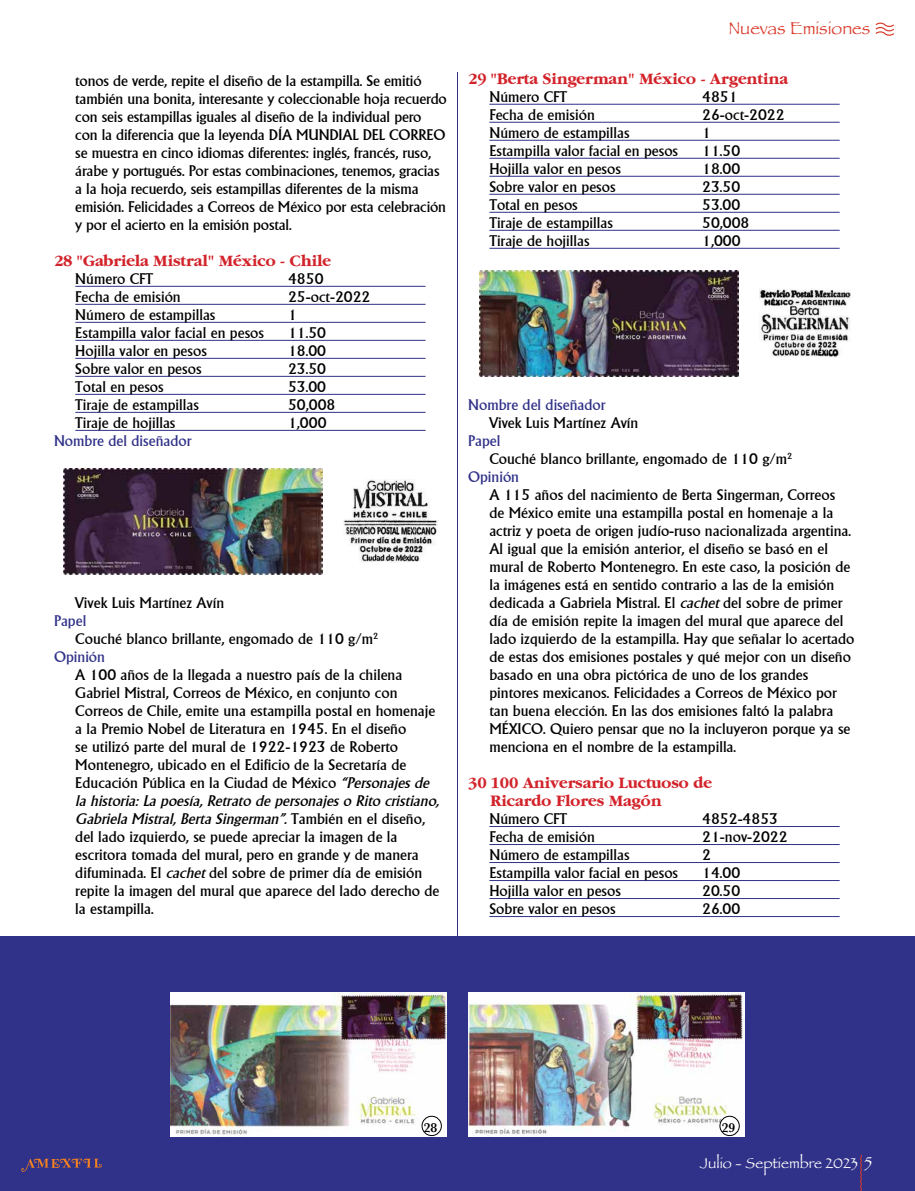
<style>
.page{position:relative;width:915px;height:1191px;background:#fff}
.page>*{position:absolute;margin:0;border:0;box-sizing:border-box;transform-origin:0 0}
.t1{font:18px "Papyrus";color:#d93b2b}
.t2{font:700 16.5px/18px "Garamond";color:#d2232a}
.t3{font:15px/18px "Alberta";color:#000}
.t4{font:15px "Alberta";color:#303188}
.t5{font:15px "Papyrus";color:#fff}
.t6{font:600 13.5px "Baskerville";color:#000}
.s1{font-style:italic}
.s2{font-size:16.5px}
</style>
<div class="page">
<svg style="left:875px;top:23px;width:19px;height:13px"></svg>
<div style="left:0;top:936px;width:914px;height:255px;background:#303188"></div>
<hr style="left:457px;top:72px;width:1px;height:900px;background:#303188">
<img style="left:170px;top:992px;width:276px;height:145px">
<div style="left:422px;top:1116px;width:19px;height:19px;background:#fff;border-radius:50%"></div>
<div style="left:421px;top:1116px;width:20px;height:19px;border:1px solid #000;border-radius:50%"></div>
<img style="left:468px;top:992px;width:276px;height:145px">
<div style="left:719px;top:1116px;width:20px;height:19px;background:#fff;border-radius:50%"></div>
<div style="left:719px;top:1116px;width:20px;height:19px;border:1px solid #000;border-radius:50%"></div>
<svg style="left:860px;top:1155px;width:1px;height:36px"></svg>
<svg style="left:21px;top:1158px;width:81px;height:13px"></svg>
<hr style="left:75px;top:286px;width:350px;height:1px;background:#303188">
<hr style="left:75px;top:304px;width:350px;height:1px;background:#303188">
<hr style="left:75px;top:322px;width:350px;height:1px;background:#303188">
<hr style="left:75px;top:340px;width:350px;height:1px;background:#303188">
<hr style="left:75px;top:358px;width:350px;height:1px;background:#303188">
<hr style="left:75px;top:376px;width:350px;height:1px;background:#303188">
<hr style="left:75px;top:394px;width:350px;height:1px;background:#303188">
<hr style="left:75px;top:412px;width:350px;height:1px;background:#303188">
<hr style="left:75px;top:430px;width:350px;height:1px;background:#303188">
<hr style="left:489px;top:104px;width:350px;height:1px;background:#303188">
<hr style="left:489px;top:122px;width:350px;height:1px;background:#303188">
<hr style="left:489px;top:140px;width:350px;height:1px;background:#303188">
<hr style="left:489px;top:158px;width:350px;height:1px;background:#303188">
<hr style="left:489px;top:176px;width:350px;height:1px;background:#303188">
<hr style="left:489px;top:194px;width:350px;height:1px;background:#303188">
<hr style="left:489px;top:212px;width:350px;height:1px;background:#303188">
<hr style="left:489px;top:230px;width:350px;height:1px;background:#303188">
<hr style="left:489px;top:248px;width:350px;height:1px;background:#303188">
<img style="left:479px;top:270px;width:259px;height:106px">
<img style="left:343px;top:480px;width:94px;height:83px">
<img style="left:63px;top:468px;width:260px;height:106px">
<img style="left:759px;top:289px;width:91px;height:69px">
<hr style="left:489px;top:826px;width:350px;height:1px;background:#303188">
<hr style="left:489px;top:844px;width:350px;height:1px;background:#303188">
<hr style="left:489px;top:862px;width:350px;height:1px;background:#303188">
<hr style="left:489px;top:880px;width:350px;height:1px;background:#303188">
<hr style="left:489px;top:898px;width:350px;height:1px;background:#303188">
<hr style="left:489px;top:916px;width:350px;height:1px;background:#303188">
<p class="t3" style="left:75px;top:72px;width:373px">tonos de verde, repite el diseño de la estampilla. Se emitió también una bonita, interesante y coleccionable hoja recuerdo con seis estampillas iguales al diseño de la individual pero con la diferencia que la leyenda DÍA MUNDIAL DEL CORREO se muestra en cinco idiomas diferentes: inglés, francés, ruso, árabe y portugués. Por estas combinaciones, tenemos, gracias a la hoja recuerdo, seis estampillas diferentes de la misma emisión. Felicidades a Correos de México por esta celebración y por el acierto en la emisión postal.</p>
<p class="t2" style="left:54px;top:251px;width:278px">28 "Gabriela Mistral" México - Chile</p>
<p class="t3" style="left:75px;top:270px;width:79px">Número CFT</p>
<p class="t3" style="left:288px;top:270px;width:37px">4850</p>
<p class="t3" style="left:75px;top:288px;width:107px">Fecha de emisión</p>
<p class="t3" style="left:288px;top:288px;width:84px">25-oct-2022</p>
<p class="t3" style="left:75px;top:306px;width:142px">Número de estampillas</p>
<p class="t3" style="left:288px;top:306px;width:10px">1</p>
<p class="t3" style="left:75px;top:324px;width:190px">Estampilla valor facial en pesos</p>
<p class="t3" style="left:288px;top:324px;width:40px">11.50</p>
<p class="t3" style="left:75px;top:342px;width:133px">Hojilla valor en pesos</p>
<p class="t3" style="left:288px;top:342px;width:40px">18.00</p>
<p class="t3" style="left:75px;top:360px;width:128px">Sobre valor en pesos</p>
<p class="t3" style="left:288px;top:360px;width:40px">23.50</p>
<p class="t3" style="left:75px;top:378px;width:90px">Total en pesos</p>
<p class="t3" style="left:288px;top:378px;width:40px">53.00</p>
<p class="t3" style="left:75px;top:396px;width:125px">Tiraje de estampillas</p>
<p class="t3" style="left:288px;top:396px;width:49px">50,008</p>
<p class="t3" style="left:75px;top:414px;width:102px">Tiraje de hojillas</p>
<p class="t3" style="left:288px;top:414px;width:40px">1,000</p>
<p class="t4" style="left:54px;top:432px;width:139px">Nombre del diseñador</p>
<p class="t3" style="left:75px;top:594px;width:150px">Vivek Luis Martínez Avín</p>
<p class="t4" style="left:54px;top:612px;width:34px">Papel</p>
<p class="t3" style="left:75px;top:630px;width:304px">Couché blanco brillante, engomado de 110 g/m<sup>2</sup></p>
<p class="t4" style="left:54px;top:648px;width:52px">Opinión</p>
<p class="t3" style="left:75px;top:666px;width:365px">A 100 años de la llegada a nuestro país de la chilena Gabriel Mistral, Correos de México, en conjunto con Correos de Chile, emite una estampilla postal en homenaje a la Premio Nobel de Literatura en 1945. En el diseño<br>se utilizó parte del mural de 1922-1923 de Roberto Montenegro, ubicado en el Edificio de la Secretaría de Educación Pública en la Ciudad de México <span class="s1">“Personajes de la historia: La poesía, Retrato de personajes o Rito cristiano, Gabriela Mistral, Berta Singerman”.</span> También en el diseño, del lado izquierdo, se puede apreciar la imagen de la escritora tomada del mural, pero en grande y de manera difuminada. El <span class="s1">cachet</span> del sobre de primer día de emisión repite la imagen del mural que aparece del lado derecho de la estampilla.</p>
<p class="t1" style="left:728px;top:17px;width:143px">Nuevas Emisiones</p>
<p class="t2" style="left:468px;top:69px;width:321px">29 "Berta Singerman" México - Argentina</p>
<p class="t3" style="left:489px;top:88px;width:79px">Número CFT</p>
<p class="t3" style="left:702px;top:88px;width:37px">4851</p>
<p class="t3" style="left:489px;top:106px;width:107px">Fecha de emisión</p>
<p class="t3" style="left:702px;top:106px;width:84px">26-oct-2022</p>
<p class="t3" style="left:489px;top:124px;width:142px">Número de estampillas</p>
<p class="t3" style="left:702px;top:124px;width:10px">1</p>
<p class="t3" style="left:489px;top:142px;width:190px">Estampilla valor facial en pesos</p>
<p class="t3" style="left:702px;top:142px;width:40px">11.50</p>
<p class="t3" style="left:489px;top:160px;width:133px">Hojilla valor en pesos</p>
<p class="t3" style="left:702px;top:160px;width:40px">18.00</p>
<p class="t3" style="left:489px;top:178px;width:128px">Sobre valor en pesos</p>
<p class="t3" style="left:702px;top:178px;width:40px">23.50</p>
<p class="t3" style="left:489px;top:196px;width:90px">Total en pesos</p>
<p class="t3" style="left:702px;top:196px;width:40px">53.00</p>
<p class="t3" style="left:489px;top:214px;width:125px">Tiraje de estampillas</p>
<p class="t3" style="left:702px;top:214px;width:49px">50,008</p>
<p class="t3" style="left:489px;top:232px;width:102px">Tiraje de hojillas</p>
<p class="t3" style="left:702px;top:232px;width:40px">1,000</p>
<p class="t4" style="left:468px;top:396px;width:139px">Nombre del diseñador</p>
<p class="t3" style="left:489px;top:414px;width:150px">Vivek Luis Martínez Avín</p>
<p class="t4" style="left:468px;top:432px;width:34px">Papel</p>
<p class="t3" style="left:489px;top:450px;width:304px">Couché blanco brillante, engomado de 110 g/m<sup>2</sup></p>
<p class="t4" style="left:468px;top:468px;width:52px">Opinión</p>
<p class="t3" style="left:489px;top:486px;width:366px">A 115 años del nacimiento de Berta Singerman, Correos<br>de México emite una estampilla postal en homenaje a la actriz y poeta de origen judío-ruso nacionalizada argentina.<br>Al igual que la emisión anterior, el diseño se basó en el mural de Roberto Montenegro. En este caso, la posición de la imágenes está en sentido contrario a las de la emisión dedicada a Gabriela Mistral. El <span class="s1">cachet</span> del sobre de primer día de emisión repite la imagen del mural que aparece del lado izquierdo de la estampilla. Hay que señalar lo acertado de estas dos emisiones postales y qué mejor con un diseño basado en una obra pictórica de uno de los grandes pintores mexicanos. Felicidades a Correos de México por tan buena elección. En las dos emisiones faltó la palabra MÉXICO. Quiero pensar que no la incluyeron porque ya se menciona en el nombre de la estampilla.</p>
<p class="t2" style="left:490px;top:773px;width:223px;text-indent:-23px">30 100 Aniversario Luctuoso de<br>Ricardo Flores Magón</p>
<p class="t3" style="left:489px;top:810px;width:79px">Número CFT</p>
<p class="t3" style="left:702px;top:810px;width:77px">4852-4853</p>
<p class="t3" style="left:489px;top:828px;width:107px">Fecha de emisión</p>
<p class="t3" style="left:702px;top:828px;width:87px">21-nov-2022</p>
<p class="t3" style="left:489px;top:846px;width:142px">Número de estampillas</p>
<p class="t3" style="left:702px;top:846px;width:10px">2</p>
<p class="t3" style="left:489px;top:864px;width:190px">Estampilla valor facial en pesos</p>
<p class="t3" style="left:702px;top:864px;width:40px">14.00</p>
<p class="t3" style="left:489px;top:882px;width:133px">Hojilla valor en pesos</p>
<p class="t3" style="left:702px;top:882px;width:40px">20.50</p>
<p class="t3" style="left:489px;top:900px;width:128px">Sobre valor en pesos</p>
<p class="t3" style="left:702px;top:900px;width:40px">26.00</p>
<p class="t6" style="left:423px;top:1117px;width:15px">28</p>
<p class="t6" style="left:721px;top:1117px;width:15px">29</p>
<p class="t5" style="left:699px;top:1154px;width:174px">Julio - Septiembre 2023 <span class="s2">5</span></p>
</div>
